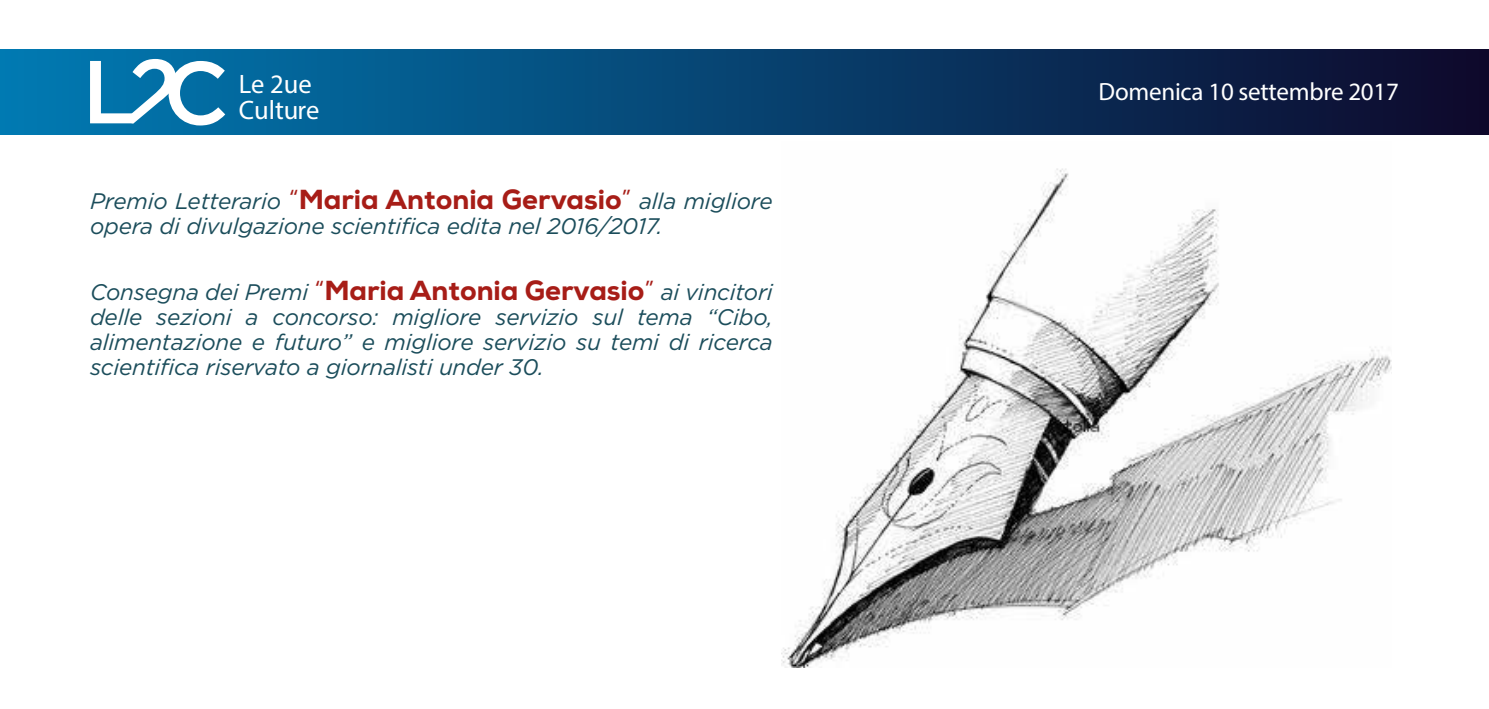
<style>
.page{position:relative;width:1489px;height:709px;background:#fff}
.page>*{position:absolute;margin:0;border:0;box-sizing:border-box;transform-origin:0 0}
.t1{font:26.75px/26.8px "Myriad Pro";color:#fff}
.t2{font:25px "Myriad Pro";letter-spacing:-.01em;color:#fff}
.t3{font:italic 22.5px/25px "Gotham";letter-spacing:-.01em;color:#1b4d5b}
.s1{font-family:"Nexa";font-style:normal;font-size:27.5px;color:#a71d17}
.s2{font-family:"Nexa";font-weight:800;font-style:normal;font-size:27.5px;color:#a71d17}
</style>
<div class="page">
<div style="left:0;top:50px;width:1488px;height:85px;background:linear-gradient(to right,#007cb5,#0e092c)"></div>
<svg style="left:90px;top:59px;width:135px;height:66px"></svg>
<img style="left:781px;top:168px;width:610px;height:499px">
<p class="t1" style="left:239px;top:70px;width:82px">Le 2ue<br>Culture</p>
<p class="t3" style="left:90px;top:188px;width:684px">Premio Letterario <span class="s1">“</span><span class="s2">Maria Antonia Gervasio</span><span class="s1">”</span> alla migliore opera di divulgazione scientifica edita nel 2016/2017.</p>
<p class="t3" style="left:90px;top:279px;width:684px;text-align:justify">Consegna dei Premi <span class="s1">“</span><span class="s2">Maria Antonia Gervasio</span><span class="s1">”</span> ai vincitori delle sezioni a concorso: migliore servizio sul tema “Cibo, alimentazione e futuro” e migliore servizio su temi di ricerca scientifica riservato a giornalisti under 30.</p>
<p class="t2" style="left:1098px;top:76px;width:302px">Domenica 10 settembre 2017</p>
</div>
